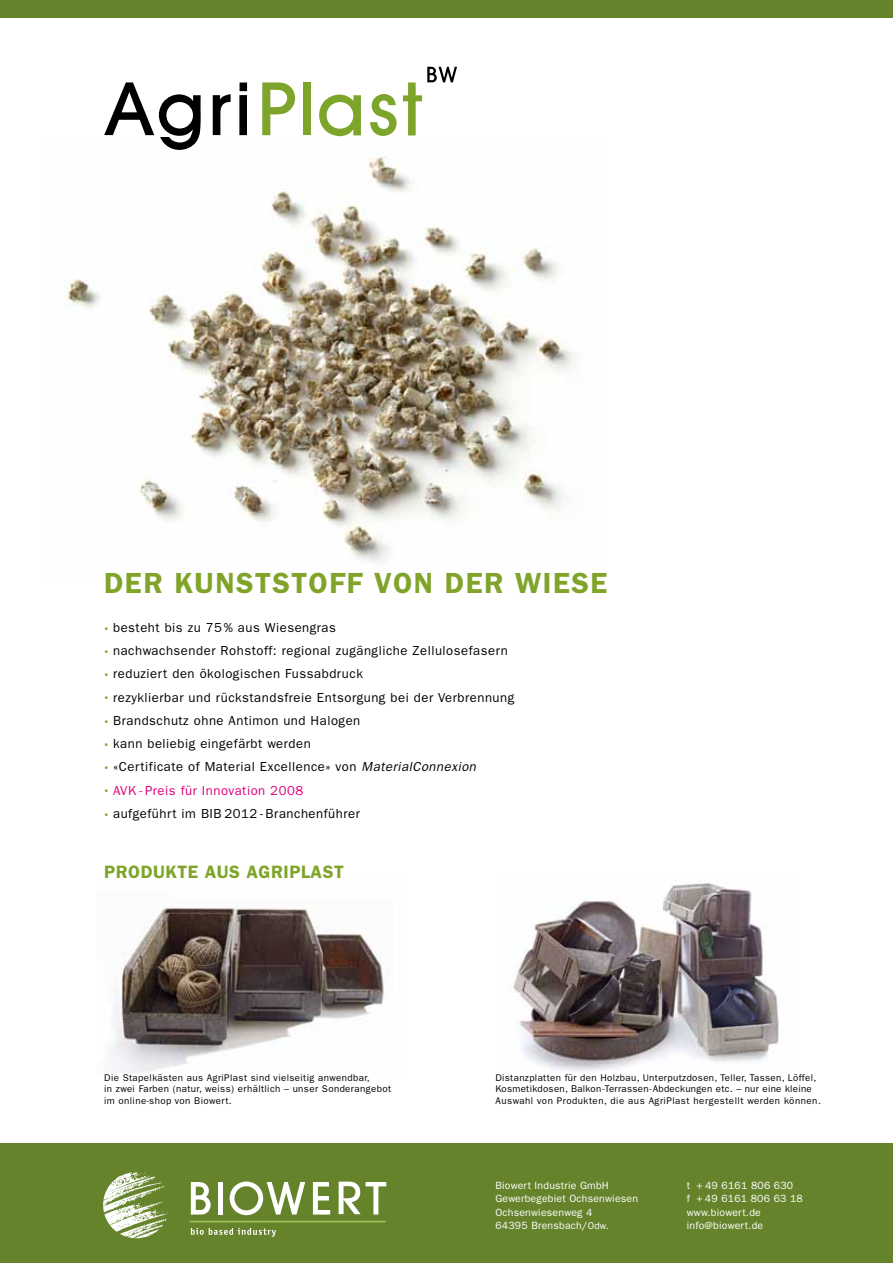
<style>
.page{position:relative;width:893px;height:1263px;background:#fff}
.page>*{position:absolute;margin:0;border:0;box-sizing:border-box;transform-origin:0 0}
.t1{font:600 29.25px "Franklin Gothic";letter-spacing:.05em;color:#80a42a}
.t2{font:600 18px "Franklin Gothic";letter-spacing:.03em;color:#80a42a}
.t3{font:13.05px/23.2px "ITC Franklin Gothic Std";letter-spacing:.04em;color:#000}
.t4{font:10.5px/13.5px "ITC Franklin Gothic Std";letter-spacing:.02em;color:#fff}
.t5{font:9.75px/11.2px "ITC Franklin Gothic Std";letter-spacing:.04em;color:#000}
.s1{font-family:"Franklin Gothic";font-weight:600;font-size:15px;color:#80a42a}
.s2{font-family:"Franklin Gothic";font-style:italic}
.s3{color:#df007c}
.s4{font-size:9.75px}
</style>
<div class="page">
<div style="left:0;top:0;width:893px;height:18px;background:#65832b"></div>
<div style="left:0;top:1144px;width:893px;height:119px;background:#65832b"></div>
<img style="left:511px;top:882px;width:268px;height:189px">
<img style="left:65px;top:157px;width:513px;height:405px">
<svg style="left:104px;top:82px;width:97px;height:68px"></svg>
<svg style="left:213px;top:94px;width:18px;height:41px"></svg>
<svg style="left:239px;top:83px;width:8px;height:52px"></svg>
<svg style="left:262px;top:82px;width:33px;height:53px"></svg>
<div style="left:303px;top:83px;width:7px;height:52px;background:#7da52b"></div>
<svg style="left:319px;top:95px;width:42px;height:41px"></svg>
<svg style="left:370px;top:94px;width:27px;height:42px"></svg>
<svg style="left:403px;top:67px;width:54px;height:68px"></svg>
<img style="left:110px;top:907px;width:278px;height:167px">
<svg style="left:191px;top:1182px;width:20px;height:32px"></svg>
<div style="left:218px;top:1182px;width:5px;height:32px;background:#fff"></div>
<svg style="left:230px;top:1181px;width:75px;height:34px"></svg>
<svg style="left:313px;top:1182px;width:17px;height:32px"></svg>
<svg style="left:339px;top:1181px;width:47px;height:33px"></svg>
<svg style="left:190px;top:1221px;width:196px;height:1px"></svg>
<svg style="left:191px;top:1228px;width:85px;height:9px"></svg>
<svg style="left:103px;top:1171px;width:65px;height:67px"></svg>
<h1 class="t1" style="left:104px;top:566px;width:505px">DER KUNSTSTOFF VON DER WIESE</h1>
<p class="t3" style="left:104px;top:616px;width:412px"><span class="s1">·</span> besteht bis zu 75% aus Wiesengras<br><span class="s1">·</span> nachwachsender Rohstoff: regional zugängliche Zellulosefasern <span class="s1">·</span> reduziert den ökologischen Fussabdruck<br><span class="s1">·</span> rezyklierbar und rückstandsfreie Entsorgung bei der Verbrennung <span class="s1">·</span> Brandschutz ohne Antimon und Halogen<br><span class="s1">·</span> kann beliebig eingefärbt werden<br><span class="s1">·</span> «Certificate of Material Excellence» von <span class="s2">MaterialConnexion<br></span><span class="s1">·</span> <span class="s3">AVK - Preis für Innovation 2008<br></span><span class="s1">·</span> aufgeführt im BIB 2012 - Branchenführer</p>
<h2 class="t2" style="left:104px;top:861px;width:241px">PRODUKTE AUS AGRIPLAST</h2>
<p class="t5" style="left:104px;top:1072px;width:288px">Die Stapelkästen aus AgriPlast sind vielseitig anwendbar,<br>in zwei Farben (natur, weiss) erhältlich – unser Sonderangebot im online-shop von Biowert.</p>
<p class="t5" style="left:495px;top:1072px;width:327px">Distanzplatten für den Holzbau, Unterputzdosen, Teller, Tassen, Löffel,<br>Kosmetikdosen, Balkon-Terrassen-Abdeckungen etc. – nur eine kleine<br>Auswahl von Produkten, die aus AgriPlast hergestellt werden können.</p>
<p class="t4" style="left:495px;top:1178px;width:144px">Biowert Industrie GmbH<br>Gewerbegebiet Ochsenwiesen<br>Ochsenwiesenweg 4<br>64395 Brensbach/<span class="s4">Odw.</span></p>
<p class="t4" style="left:687px;top:1178px;width:118px">t + 49 6161 806 630<br>f + 49 6161 806 63 18 www.biowert.de info@biowert.de</p>
</div>
